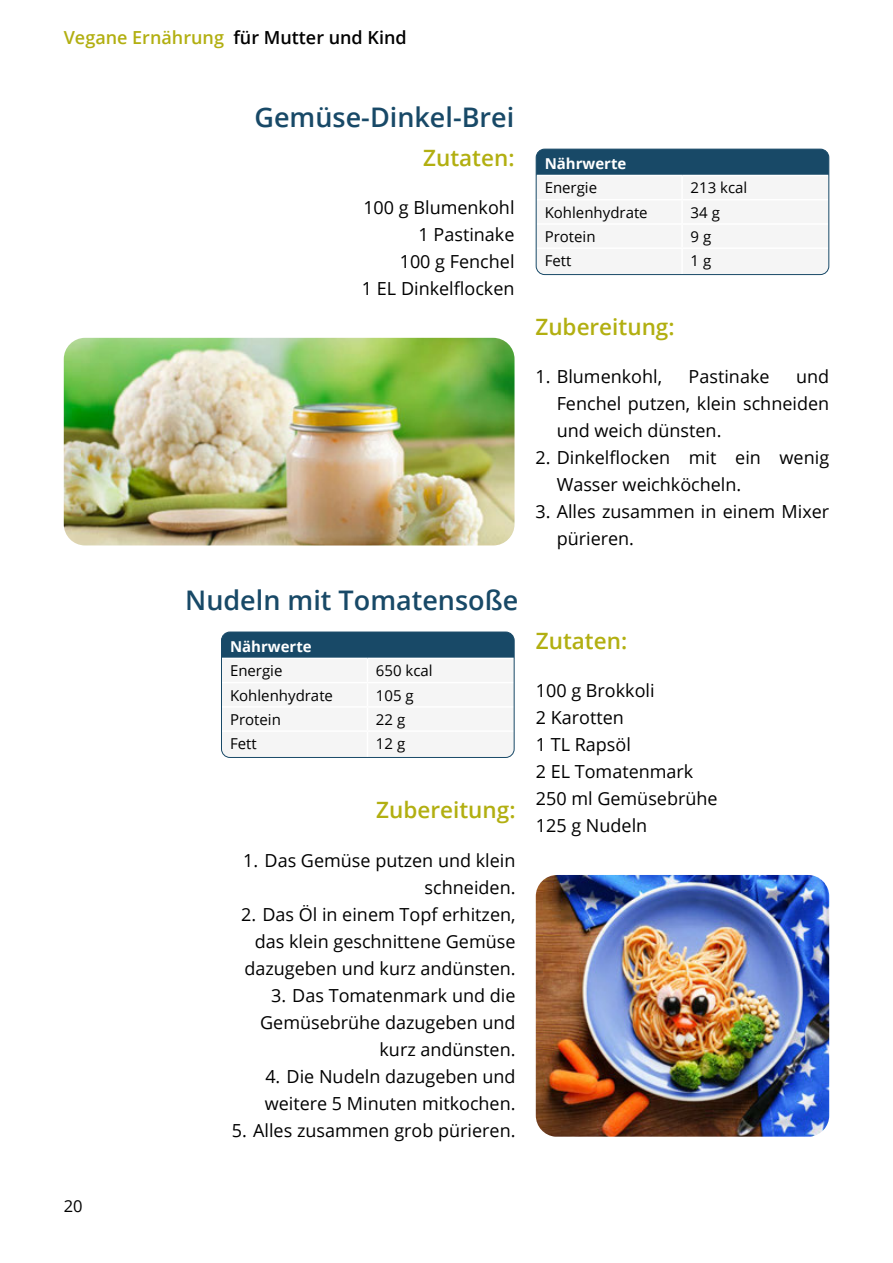
<style>
.page{position:relative;width:893px;height:1263px;background:#fff}
.page>*{position:absolute;margin:0;border:0;box-sizing:border-box;transform-origin:0 0}
.headline_ebook_2{font:600 27px "Open Sans";color:#184967}
.headline_ebook_sub{font:600 22.5px "Open Sans";color:#b2af11}
.text_ebook_1{font:18px/27px "Open Sans";color:#000;text-align:right}
.t1{font:600 18px "Open Sans";color:#000}
.t2{font:16.5px "Open Sans";color:#000}
.t3{font:15px "Open Sans";color:#000}
.t4{font:700 15px/24.3px "Open Sans";color:#fff}
.s1{color:#b2af11}
.s2{font-weight:400;color:#000}
</style>
<div class="page">
<img style="left:64px;top:338px;width:450px;height:207px">
<div style="left:536px;top:149px;width:293px;height:26px;background:#184967"></div>
<div style="left:536px;top:149px;width:293px;height:126px;border:1px solid #184967;border-radius:9px"></div>
<img style="left:536px;top:875px;width:293px;height:262px">
<div style="left:221px;top:632px;width:293px;height:26px;background:#184967"></div>
<div style="left:221px;top:632px;width:293px;height:126px;border:1px solid #184967;border-radius:9px"></div>
<p class="t1" style="left:64px;top:25px;width:344px"><span class="s1">Vegane Ernährung</span> für Mutter und Kind</p>
<p class="headline_ebook_2" style="left:254px;top:99px;width:261px">Gemüse-Dinkel-Brei</p>
<p class="headline_ebook_sub" style="left:423px;top:142px;width:93px">Zutaten:</p>
<p class="text_ebook_1" style="left:362px;top:194px;width:154px">100 g Blumenkohl<br>1 Pastinake<br>100 g Fenchel<br>1 EL Dinkelflocken</p>
<p class="headline_ebook_2" style="left:185px;top:581px;width:335px">Nudeln mit Tomatensoße</p>
<p class="t4" style="left:230px;top:634px;width:83px">Nährwerte<br><span class="s2">Energie</span></p>
<p class="t3" style="left:376px;top:660px;width:58px">650 kcal</p>
<p class="t3" style="left:230px;top:685px;width:105px">Kohlenhydrate</p>
<p class="t3" style="left:376px;top:685px;width:39px">105 g</p>
<p class="t3" style="left:230px;top:709px;width:52px">Protein</p>
<p class="t3" style="left:376px;top:709px;width:31px">22 g</p>
<p class="t3" style="left:230px;top:733px;width:28px">Fett</p>
<p class="t3" style="left:376px;top:733px;width:31px">12 g</p>
<p class="headline_ebook_sub" style="left:376px;top:795px;width:141px">Zubereitung:</p>
<p class="text_ebook_1" style="left:243px;top:846px;width:274px">1. Das Gemüse putzen und klein schneiden.</p>
<p class="text_ebook_1" style="left:241px;top:900px;width:276px">2. Das Öl in einem Topf erhitzen, das klein geschnittene Gemüse dazugeben und kurz andünsten.</p>
<p class="text_ebook_1" style="left:260px;top:981px;width:257px">3. Das Tomatenmark und die<br>Gemüsebrühe dazugeben und kurz andünsten.</p>
<p class="text_ebook_1" style="left:265px;top:1062px;width:252px;text-align:left">4. Die Nudeln dazugeben und weitere 5 Minuten mitkochen.</p>
<p class="text_ebook_1" style="left:232px;top:1116px;width:285px">5. Alles zusammen grob pürieren.</p>
<p class="t4" style="left:545px;top:151px;width:83px">Nährwerte<br><span class="s2">Energie</span></p>
<p class="t3" style="left:691px;top:178px;width:58px">213 kcal</p>
<p class="t3" style="left:545px;top:202px;width:105px">Kohlenhydrate</p>
<p class="t3" style="left:691px;top:202px;width:31px">34 g</p>
<p class="t3" style="left:545px;top:226px;width:52px">Protein</p>
<p class="t3" style="left:691px;top:226px;width:22px">9 g</p>
<p class="t3" style="left:545px;top:250px;width:28px">Fett</p>
<p class="t3" style="left:691px;top:250px;width:22px">1 g</p>
<p class="headline_ebook_sub" style="left:535px;top:312px;width:141px">Zubereitung:</p>
<p class="text_ebook_1" style="left:535px;top:363px;width:128px">1. Blumenkohl,</p>
<p class="text_ebook_1" style="left:689px;top:363px;width:82px">Pastinake</p>
<p class="text_ebook_1" style="left:557px;top:363px;width:274px;text-align:justify;text-indent:239px">und Fenchel putzen, klein schneiden und weich dünsten.</p>
<p class="text_ebook_1" style="left:557px;top:444px;width:274px;text-align:left;text-indent:-21px">2. Dinkelflocken mit ein wenig<br>Wasser weichköcheln.</p>
<p class="text_ebook_1" style="left:557px;top:498px;width:274px;text-align:left;text-indent:-21px">3. Alles zusammen in einem Mixer pürieren.</p>
<p class="headline_ebook_sub" style="left:536px;top:625px;width:93px">Zutaten:</p>
<p class="text_ebook_1" style="left:536px;top:677px;width:183px;text-align:left">100 g Brokkoli<br>2 Karotten<br>1 TL Rapsöl<br>2 EL Tomatenmark<br>250 ml Gemüsebrühe<br>125 g Nudeln</p>
<p class="t2" style="left:64px;top:1194px;width:20px">20</p>
</div>
